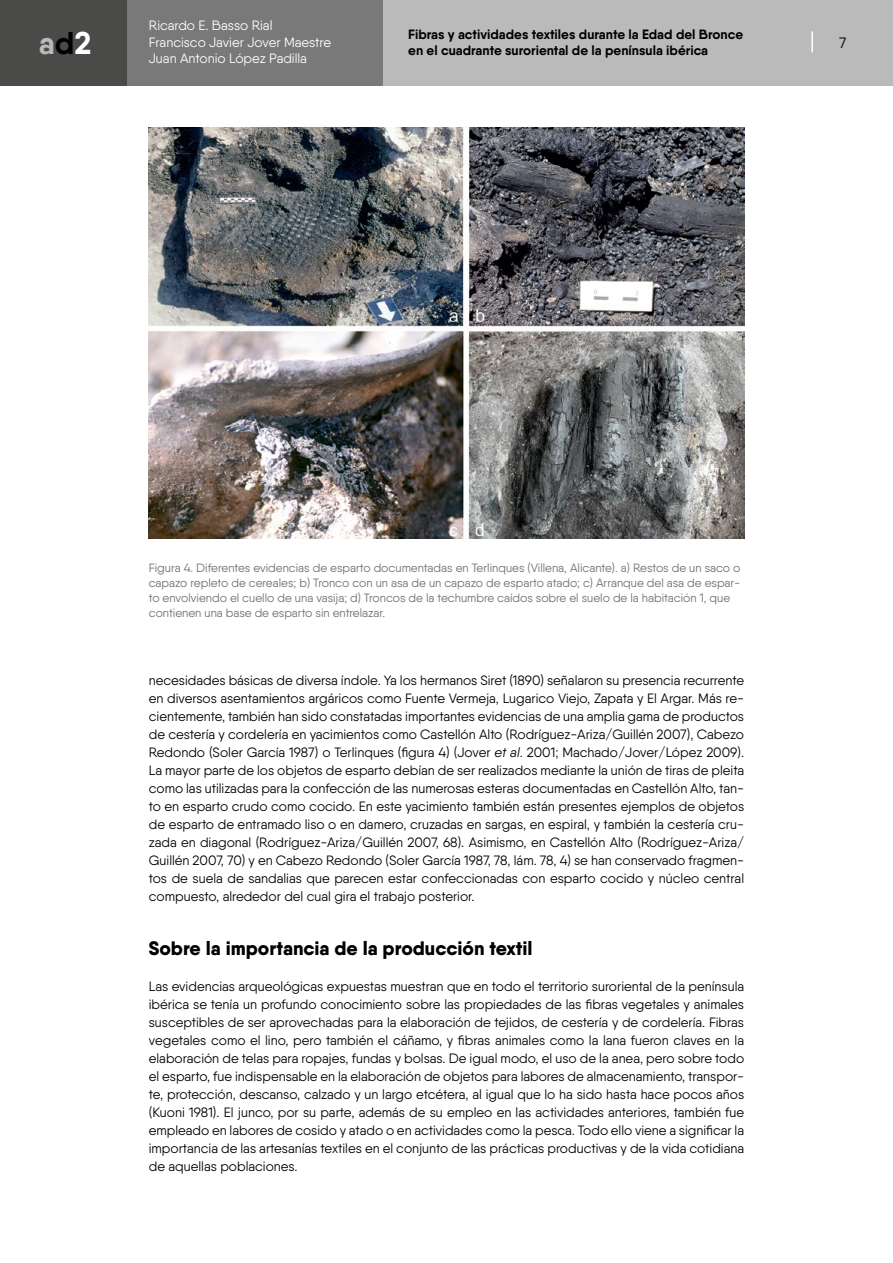
<style>
.page{position:relative;width:893px;height:1263px;background:#fff}
.page>*{position:absolute;margin:0;border:0;box-sizing:border-box;transform-origin:0 0}
.t1{font:700 31.5px "Qanelas";color:#bababa}
.t2{font:800 19.5px "Qanelas";color:#000}
.t3{font:15px "Qanelas";color:#000}
.t4{font:13.5px/18px "Qanelas";color:#000;text-align:justify}
.t5{font:700 13.5px/16.5px "Qanelas";color:#000}
.t6{font:13.5px/16.5px "Qanelas";color:#fff}
.t7{font:12px/15px "Qanelas";color:#706f6f}
.s1{color:#000}
.s2{color:#fff}
.s3{font-style:italic}
</style>
<div class="page">
<div style="left:0;top:0;width:128px;height:85px;background:#4a4a49"></div>
<div style="left:383px;top:0;width:510px;height:85px;background:#bababa"></div>
<div style="left:128px;top:0;width:255px;height:85px;background:#797979"></div>
<hr style="left:811px;top:31px;width:2px;height:21px;background:#fff">
<img style="left:149px;top:128px;width:595px;height:411px">
<p class="t6" style="left:149px;top:17px;width:184px">Ricardo E. Basso Rial<br>Francisco Javier Jover Maestre<br>Juan Antonio López Padilla</p>
<p class="t5" style="left:408px;top:26px;width:336px">Fibras y actividades textiles durante la Edad del Bronce en el cuadrante suroriental de la península ibérica</p>
<h1 class="t1" style="left:39px;top:23px;width:54px">a<span class="s1">d</span><span class="s2">2</span></h1>
<p class="t3" style="left:839px;top:34px;width:9px">7</p>
<p class="t7" style="left:149px;top:560px;width:593px">Figura 4. Diferentes evidencias de esparto documentadas en Terlinques (Villena, Alicante). a) Restos de un saco o capazo repleto de cereales; b) Tronco con un asa de un capazo de esparto atado; c) Arranque del asa de espar&shy;to envolviendo el cuello de una vasija; d) Troncos de la techumbre caídos sobre el suelo de la habitación 1, que contienen una base de esparto sin entrelazar.</p>
<p class="t4" style="left:149px;top:671px;width:597px">necesidades básicas de diversa índole. Ya los hermanos Siret (1890) señalaron su presencia recurrente en diversos asentamientos argáricos como Fuente Vermeja, Lugarico Viejo, Zapata y El Argar. Más re&shy;cientemente, también han sido constatadas importantes evidencias de una amplia gama de productos de cestería y cordelería en yacimientos como Castellón Alto (Rodríguez-Ariza/Guillén 2007), Cabezo Redondo (Soler García 1987) o Terlinques (figura 4) (Jover <span class="s3">et al</span>. 2001; Machado/Jover/López 2009).<br>La mayor parte de los objetos de esparto debían de ser realizados mediante la unión de tiras de pleita como las utilizadas para la confección de las numerosas esteras documentadas en Castellón Alto, tan&shy;to en esparto crudo como cocido. En este yacimiento también están presentes ejemplos de objetos de esparto de entramado liso o en damero, cruzadas en sargas, en espiral, y también la cestería cru&shy;zada en diagonal (Rodríguez-Ariza/Guillén 2007, 68). Asimismo, en Castellón Alto (Rodríguez-Ariza/ Guillén 2007, 70) y en Cabezo Redondo (Soler García 1987, 78, lám. 78, 4) se han conservado fragmen&shy;tos de suela de sandalias que parecen estar confeccionadas con esparto cocido y núcleo central compuesto, alrededor del cual gira el trabajo posterior.</p>
<h2 class="t2" style="left:149px;top:936px;width:385px">Sobre la importancia de la producción textil</h2>
<p class="t4" style="left:149px;top:977px;width:597px">Las evidencias arqueológicas expuestas muestran que en todo el territorio suroriental de la península ibérica se tenía un profundo conocimiento sobre las propiedades de las fibras vegetales y animales susceptibles de ser aprovechadas para la elaboración de tejidos, de cestería y de cordelería. Fibras vegetales como el lino, pero también el cáñamo, y fibras animales como la lana fueron claves en la elaboración de telas para ropajes, fundas y bolsas. De igual modo, el uso de la anea, pero sobre todo el esparto, fue indispensable en la elaboración de objetos para labores de almacenamiento, transpor&shy;te, protección, descanso, calzado y un largo etcétera, al igual que lo ha sido hasta hace pocos años (Kuoni 1981). El junco, por su parte, además de su empleo en las actividades anteriores, también fue empleado en labores de cosido y atado o en actividades como la pesca. Todo ello viene a significar la importancia de las artesanías textiles en el conjunto de las prácticas productivas y de la vida cotidiana de aquellas poblaciones.</p>
</div>
